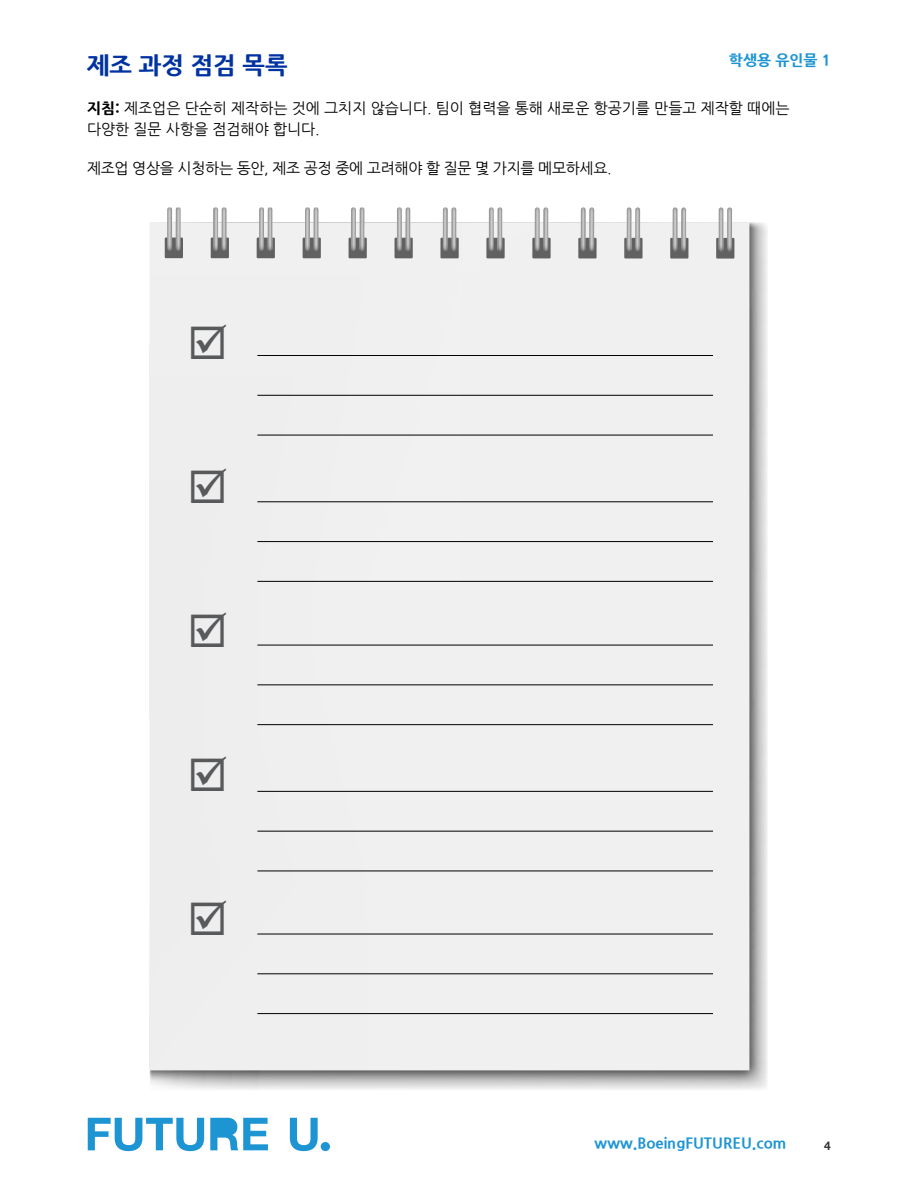
<style>
.page{position:relative;width:918px;height:1188px;background:#fff}
.page>*{position:absolute;margin:0;border:0;box-sizing:border-box;transform-origin:0 0}
.t1{font:800 24px "Nanum Gothic";color:#0033a1}
.t2{font:15px/21px "Nanum Gothic";color:#000}
.t3{font:15px "Nanum Gothic";letter-spacing:-.02em;color:#000}
.t4{font:800 15px "Nanum Gothic";color:#1e95d3}
.t5{font:700 12px "Helvetica Neue";color:#343333}
.s1{font-weight:800}
</style>
<div class="page">
<svg style="left:88px;top:1118px;width:180px;height:33px"></svg>
<svg style="left:290px;top:1118px;width:28px;height:33px"></svg>
<div style="left:321px;top:1142px;width:9px;height:9px;background:#1e95d3;border-radius:50%"></div>
<img style="left:150px;top:1070px;width:401px;height:20px">
<img style="left:551px;top:222px;width:217px;height:868px">
<div style="left:150px;top:222px;width:599px;height:848px;background:#f0f0f0"></div>
<div style="left:716px;top:238px;width:18px;height:21px;background:#616161"></div>
<div style="left:670px;top:238px;width:18px;height:21px;background:#616161"></div>
<div style="left:624px;top:238px;width:19px;height:21px;background:#616161"></div>
<div style="left:578px;top:238px;width:19px;height:20px;background:#616161"></div>
<div style="left:532px;top:238px;width:19px;height:20px;background:#616161"></div>
<div style="left:486px;top:238px;width:19px;height:20px;background:#616161"></div>
<div style="left:440px;top:238px;width:19px;height:20px;background:#616161"></div>
<div style="left:395px;top:238px;width:18px;height:20px;background:#616161"></div>
<div style="left:349px;top:238px;width:18px;height:20px;background:#616161"></div>
<div style="left:303px;top:238px;width:18px;height:20px;background:#616161"></div>
<div style="left:257px;top:238px;width:18px;height:20px;background:#616161"></div>
<div style="left:211px;top:238px;width:18px;height:20px;background:#616161"></div>
<div style="left:165px;top:238px;width:18px;height:20px;background:#616161"></div>
<img style="left:727px;top:207px;width:5px;height:44px">
<img style="left:719px;top:207px;width:5px;height:44px">
<img style="left:681px;top:207px;width:5px;height:44px">
<img style="left:673px;top:207px;width:5px;height:44px">
<img style="left:635px;top:207px;width:5px;height:44px">
<img style="left:627px;top:207px;width:5px;height:44px">
<img style="left:589px;top:207px;width:5px;height:44px">
<img style="left:581px;top:207px;width:5px;height:44px">
<img style="left:543px;top:207px;width:5px;height:44px">
<img style="left:535px;top:207px;width:5px;height:44px">
<img style="left:497px;top:207px;width:5px;height:44px">
<img style="left:489px;top:207px;width:5px;height:44px">
<img style="left:451px;top:207px;width:5px;height:44px">
<img style="left:443px;top:207px;width:5px;height:44px">
<img style="left:405px;top:207px;width:5px;height:44px">
<img style="left:397px;top:207px;width:5px;height:44px">
<img style="left:359px;top:207px;width:5px;height:44px">
<img style="left:351px;top:207px;width:5px;height:44px">
<img style="left:314px;top:207px;width:5px;height:44px">
<img style="left:305px;top:207px;width:5px;height:44px">
<img style="left:268px;top:207px;width:5px;height:44px">
<img style="left:259px;top:207px;width:5px;height:44px">
<img style="left:222px;top:207px;width:5px;height:44px">
<img style="left:213px;top:207px;width:5px;height:44px">
<img style="left:176px;top:207px;width:5px;height:44px">
<img style="left:167px;top:207px;width:5px;height:44px">
<hr style="left:257px;top:355px;width:456px;height:1px;background:#000">
<hr style="left:257px;top:502px;width:456px;height:1px;background:#000">
<hr style="left:257px;top:645px;width:456px;height:1px;background:#000">
<hr style="left:257px;top:791px;width:456px;height:1px;background:#000">
<hr style="left:257px;top:934px;width:456px;height:1px;background:#000">
<hr style="left:257px;top:395px;width:456px;height:1px;background:#000">
<hr style="left:257px;top:541px;width:456px;height:1px;background:#000">
<hr style="left:257px;top:685px;width:456px;height:1px;background:#000">
<hr style="left:257px;top:831px;width:456px;height:1px;background:#000">
<hr style="left:257px;top:974px;width:456px;height:1px;background:#000">
<hr style="left:257px;top:435px;width:456px;height:1px;background:#000">
<hr style="left:257px;top:581px;width:456px;height:1px;background:#000">
<hr style="left:257px;top:724px;width:456px;height:1px;background:#000">
<hr style="left:257px;top:871px;width:456px;height:1px;background:#000">
<hr style="left:257px;top:1013px;width:456px;height:1px;background:#000">
<svg style="left:191px;top:324px;width:35px;height:35px"></svg>
<svg style="left:191px;top:468px;width:35px;height:35px"></svg>
<svg style="left:191px;top:612px;width:35px;height:35px"></svg>
<svg style="left:191px;top:756px;width:35px;height:35px"></svg>
<svg style="left:191px;top:900px;width:35px;height:35px"></svg>
<p class="t4" style="left:729px;top:52px;width:104px">학생용 유인물 1</p>
<p class="t2" style="left:87px;top:98px;width:704px"><span class="s1">지침:</span> 제조업은 단순히 제작하는 것에 그치지 않습니다. 팀이 협력을 통해 새로운 항공기를 만들고 제작할 때에는 다양한 질문 사항을 점검해야 합니다.</p>
<p class="t3" style="left:87px;top:161px;width:526px">제조업 영상을 시청하는 동안, 제조 공정 중에 고려해야 할 질문 몇 가지를 메모하세요.</p>
<h1 class="t1" style="left:87px;top:53px;width:202px">제조 과정 점검 목록</h1>
<p class="t4" style="left:595px;top:1135px;width:193px">www.BoeingFUTUREU.com</p>
<p class="t5" style="left:824px;top:1137px;width:8px">4</p>
</div>
